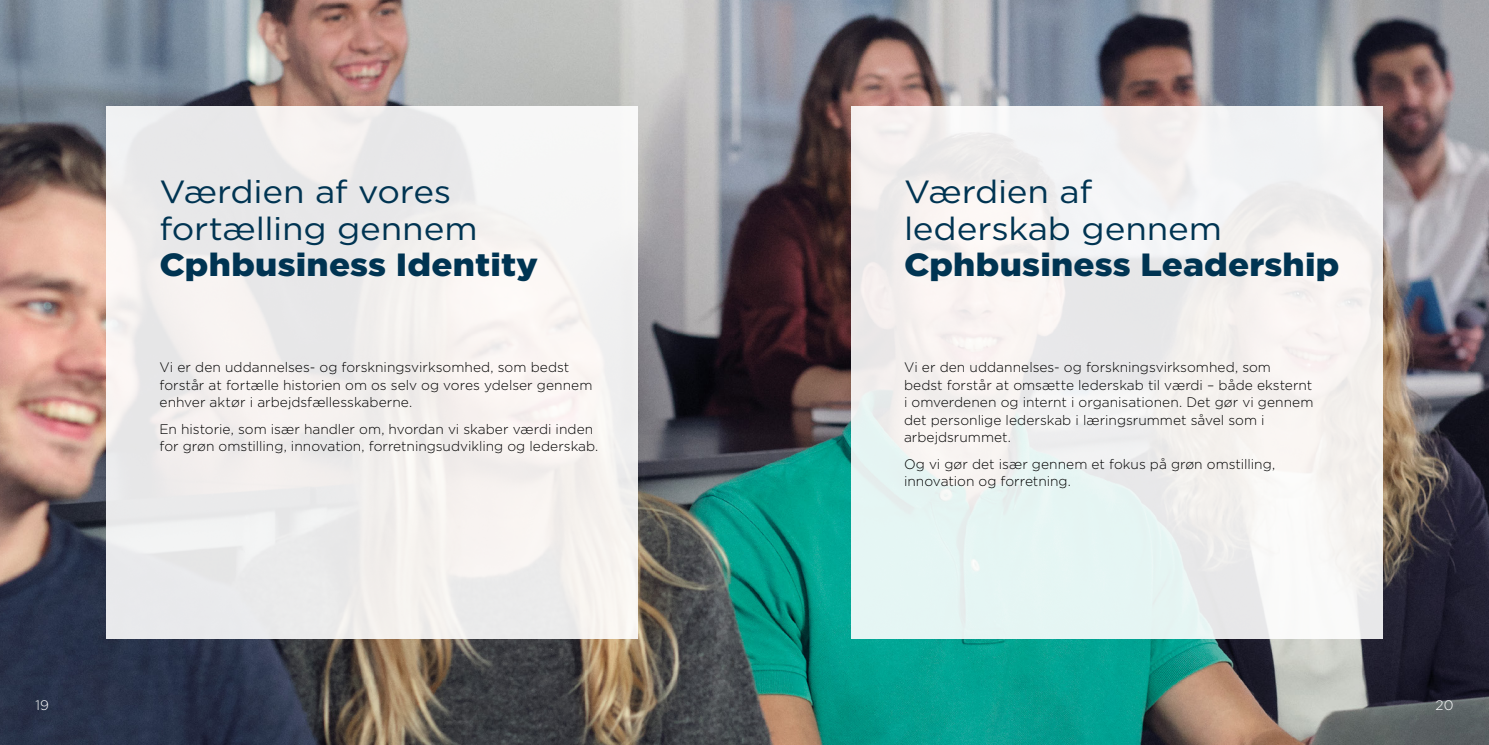
<style>
.page{position:relative;width:1489px;height:745px;background:#fff}
.page>*{position:absolute;margin:0;border:0;box-sizing:border-box;transform-origin:0 0}
.t1{font:32px/36.6px "Gotham";letter-spacing:-.005em;color:#003452;scale:1.09 1}
.t2{font:900 32px "Gotham";letter-spacing:.005em;color:#003452;scale:1.09 1}
.t3{font:300 13.75px/17.5px "Gotham";color:#000}
.t4{font:300 13.75px "Gotham";color:#fff}
</style>
<div class="page">
<img style="left:0;top:0;width:1488px;height:744px">
<div style="left:850px;top:106px;width:532px;height:532px;background:linear-gradient(to right,#ecf1f0,#f4f2f1)"></div>
<div style="left:106px;top:106px;width:532px;height:532px;background:#f2efee"></div>
<h1 class="t1" style="left:159px;top:172px;width:293px">Værdien af vores fortælling gennem</h1>
<h1 class="t2" style="left:159px;top:243px;width:349px">Cphbusiness Identity</h1>
<p class="t3" style="left:159px;top:358px;width:434px">Vi er den uddannelses- og forskningsvirksomhed, som bedst forstår at fortælle historien om os selv og vores ydelser gennem enhver aktør i arbejdsfællesskaberne.</p>
<p class="t3" style="left:159px;top:419px;width:440px">En historie, som især handler om, hvordan vi skaber værdi inden for grøn omstilling, innovation, forretningsudvikling og lederskab.</p>
<h1 class="t1" style="left:904px;top:172px;width:293px">Værdien af lederskab gennem</h1>
<h1 class="t2" style="left:904px;top:243px;width:401px">Cphbusiness Leadership</h1>
<p class="t3" style="left:904px;top:358px;width:411px">Vi er den uddannelses- og forskningsvirksomhed, som<br>bedst forstår at omsætte lederskab til værdi – både eksternt i omverdenen og internt i organisationen. Det gør vi gennem det personlige lederskab i læringsrummet såvel som i arbejdsrummet.</p>
<p class="t3" style="left:904px;top:454px;width:372px">Og vi gør det især gennem et fokus på grøn omstilling, innovation og forretning.</p>
<p class="t4" style="left:35px;top:695px;width:15px">19</p>
<p class="t4" style="left:1435px;top:695px;width:19px">20</p>
</div>
